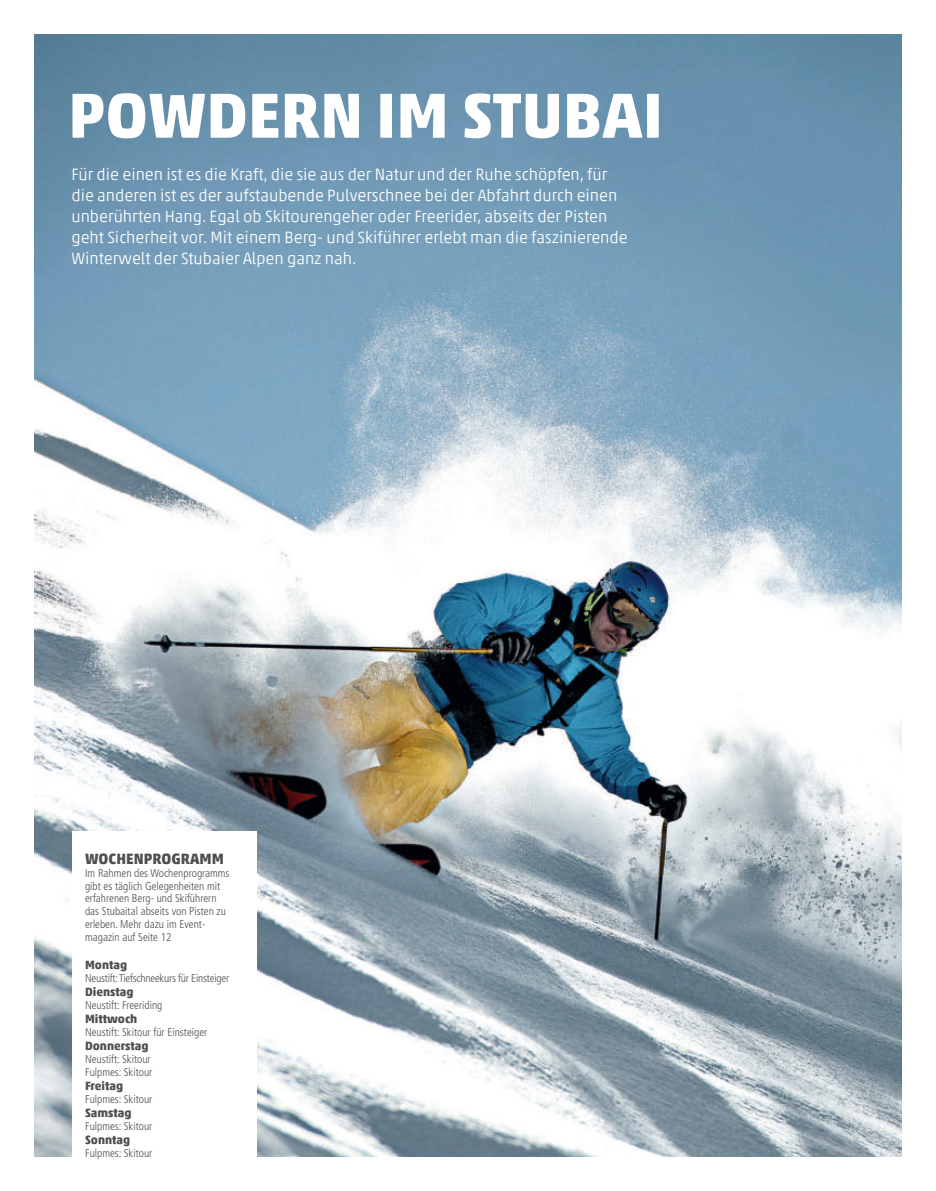
<style>
.page{position:relative;width:936px;height:1191px;background:#fff}
.page>*{position:absolute;margin:0;border:0;box-sizing:border-box;transform-origin:0 0}
.t1{font:700 64.5px "Akko Pro";color:#fff}
.t2{font:300 16.5px/21px "Akko Pro";color:#fff}
.t3{font:700 15px "Akko Pro";color:#4e4e4d}
.t4{font:700 12px "Akko Pro";color:#4e4e4d}
.t5{font:300 condensed 11.25px/12.8px "Frutiger LT Std";color:#4e4e4d}
.t6{font:300 condensed 11.25px "Frutiger LT Std";letter-spacing:-.02em;color:#4e4e4d}
</style>
<div class="page">
<img style="left:34px;top:34px;width:867px;height:1123px">
<div style="left:72px;top:831px;width:184px;height:360px;background:#fff"></div>
<h1 class="t1" style="left:68px;top:82px;width:596px">POWDERN IM STUBAI</h1>
<p class="t2" style="left:71px;top:164px;width:557px">Für die einen ist es die Kraft, die sie aus der Natur und der Ruhe schöpfen, für die anderen ist es der aufstaubende Pulverschnee bei der Abfahrt durch einen unberührten Hang. Egal ob Skitourengeher oder Freerider, abseits der Pisten geht Sicherheit vor. Mit einem Berg- und Skiführer erlebt man die faszinierende Winterwelt der Stubaier Alpen ganz nah.</p>
<p class="t3" style="left:85px;top:851px;width:140px">WOCHENPROGRAMM</p>
<p class="t5" style="left:85px;top:867px;width:146px">Im Rahmen des Wochenprogramms gibt es täglich Gelegenheiten mit erfahrenen Berg- und Skiführern das Stubaital abseits von Pisten zu erleben. Mehr dazu im Event&shy;magazin auf Seite 12</p>
<p class="t4" style="left:85px;top:958px;width:44px">Montag</p>
<p class="t6" style="left:85px;top:972px;width:145px">Neustift: Tiefschneekurs für Einsteiger</p>
<p class="t4" style="left:85px;top:985px;width:50px">Dienstag</p>
<p class="t5" style="left:85px;top:999px;width:79px">Neustift: Freeriding</p>
<p class="t4" style="left:85px;top:1012px;width:54px">Mittwoch</p>
<p class="t5" style="left:85px;top:1026px;width:124px">Neustift: Skitour für Einsteiger</p>
<p class="t4" style="left:85px;top:1039px;width:65px">Donnerstag</p>
<p class="t5" style="left:85px;top:1053px;width:69px">Neustift: Skitour<br>Fulpmes: Skitour</p>
<p class="t4" style="left:85px;top:1079px;width:40px">Freitag</p>
<p class="t5" style="left:85px;top:1093px;width:69px">Fulpmes: Skitour</p>
<p class="t4" style="left:85px;top:1106px;width:48px">Samstag</p>
<p class="t5" style="left:85px;top:1120px;width:69px">Fulpmes: Skitour</p>
<p class="t4" style="left:85px;top:1133px;width:47px">Sonntag</p>
<p class="t5" style="left:85px;top:1147px;width:69px">Fulpmes: Skitour</p>
</div>
